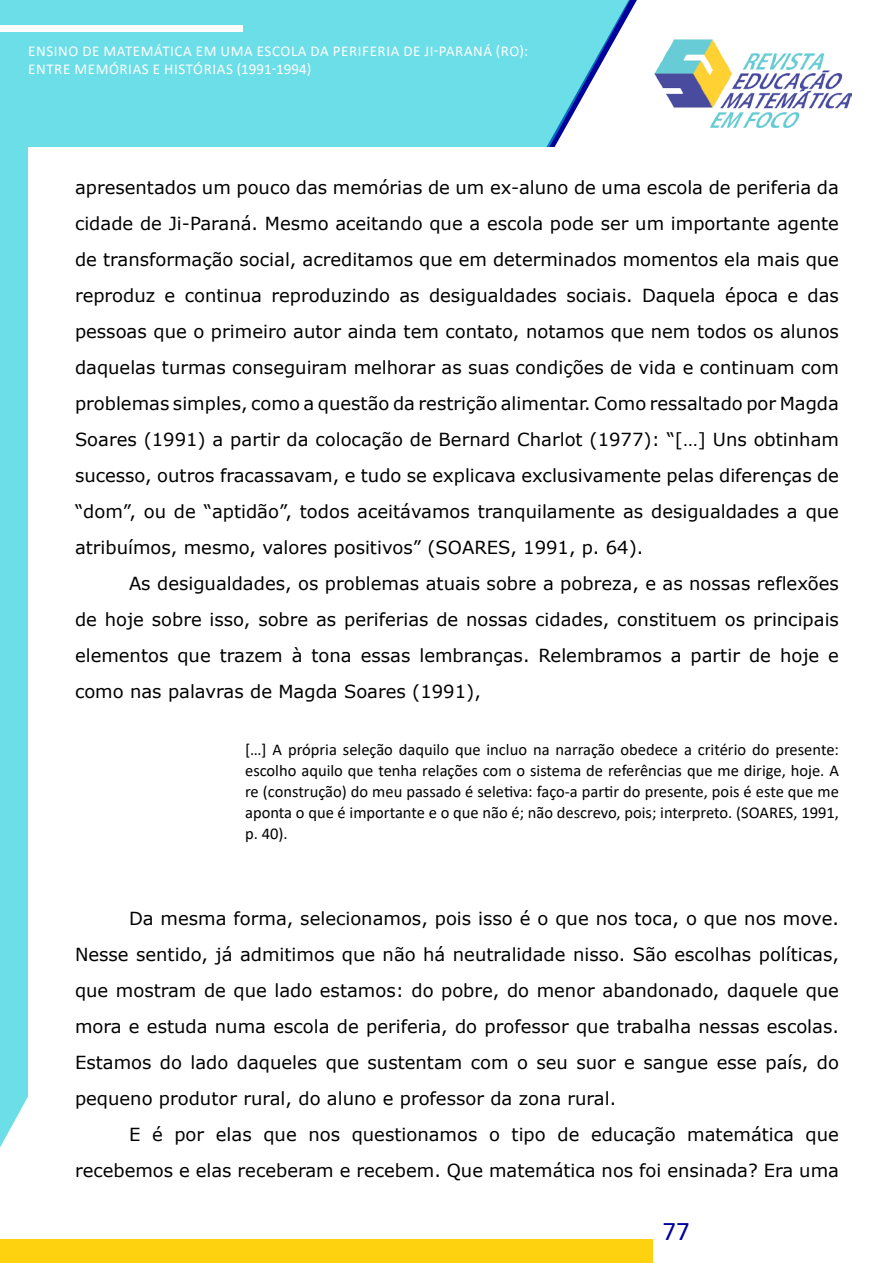
<style>
.page{position:relative;width:893px;height:1263px;background:#fff}
.page>*{position:absolute;margin:0;border:0;box-sizing:border-box;transform-origin:0 0}
.t1{font:27px "Calibri";color:#00009c}
.t2{font:18px/36px "Verdana";color:#000;text-align:justify}
.t3{font:16.5px/21px "Calibri";color:#000;text-align:justify}
.t4{font:15px/18px "Calibri";letter-spacing:.04em;color:#fff}
</style>
<div class="page">
<img style="left:654px;top:39px;width:197px;height:88px">
<div style="left:0;top:0;width:630px;height:1147px;background:#6cdee7"></div>
<div style="left:0;top:25px;width:242px;height:6px;background:#fff"></div>
<div style="left:0;top:1239px;width:653px;height:24px;background:#ffd20f"></div>
<div style="left:28px;top:148px;width:835px;height:1074px;background:#fff"></div>
<p class="t4" style="left:28px;top:42px;width:501px">ENSINO DE MATEMÁTICA EM UMA ESCOLA DA PERIFERIA DE JI-PARANÁ (RO):<br>ENTRE MEMÓRIAS E HISTÓRIAS (1991-1994)</p>
<p class="t2" style="left:75px;top:169px;width:765px">apresentados um pouco das memórias de um ex-aluno de uma escola de periferia da cidade de Ji-Paraná. Mesmo aceitando que a escola pode ser um importante agente de transformação social, acreditamos que em determinados momentos ela mais que reproduz e continua reproduzindo as desigualdades sociais. Daquela época e das pessoas que o primeiro autor ainda tem contato, notamos que nem todos os alunos daquelas turmas conseguiram melhorar as suas condições de vida e continuam com problemas simples, como a questão da restrição alimentar. Como ressaltado por Magda Soares (1991) a partir da colocação de Bernard Charlot (1977): “[…] Uns obtinham sucesso, outros fracassavam, e tudo se explicava exclusivamente pelas diferenças de “dom”, ou de “aptidão”, todos aceitávamos tranquilamente as desigualdades a que atribuímos, mesmo, valores positivos” (SOARES, 1991, p. 64).</p>
<p class="t2" style="left:75px;top:565px;width:765px;text-indent:54px">As desigualdades, os problemas atuais sobre a pobreza, e as nossas reflexões de hoje sobre isso, sobre as periferias de nossas cidades, constituem os principais elementos que trazem à tona essas lembranças. Relembramos a partir de hoje e como nas palavras de Magda Soares (1991),</p>
<p class="t3" style="left:245px;top:739px;width:595px">[…] A própria seleção daquilo que incluo na narração obedece a critério do presente: escolho aquilo que tenha relações com o sistema de referências que me dirige, hoje. A re (construção) do meu passado é seletiva: faço-a partir do presente, pois é este que me aponta o que é importante e o que não é; não descrevo, pois; interpreto. (SOARES, 1991, p. 40).</p>
<p class="t2" style="left:75px;top:900px;width:765px;text-indent:54px">Da mesma forma, selecionamos, pois isso é o que nos toca, o que nos move.<br>Nesse sentido, já admitimos que não há neutralidade nisso. São escolhas políticas, que mostram de que lado estamos: do pobre, do menor abandonado, daquele que mora e estuda numa escola de periferia, do professor que trabalha nessas escolas.<br>Estamos do lado daqueles que sustentam com o seu suor e sangue esse país, do pequeno produtor rural, do aluno e professor da zona rural.</p>
<p class="t2" style="left:75px;top:1116px;width:765px;text-align:right">E é por elas que nos questionamos o tipo de educação matemática que recebemos e elas receberam e recebem. Que matemática nos foi ensinada? Era uma</p>
<h1 class="t1" style="left:662px;top:1212px;width:29px">77</h1>
</div>
